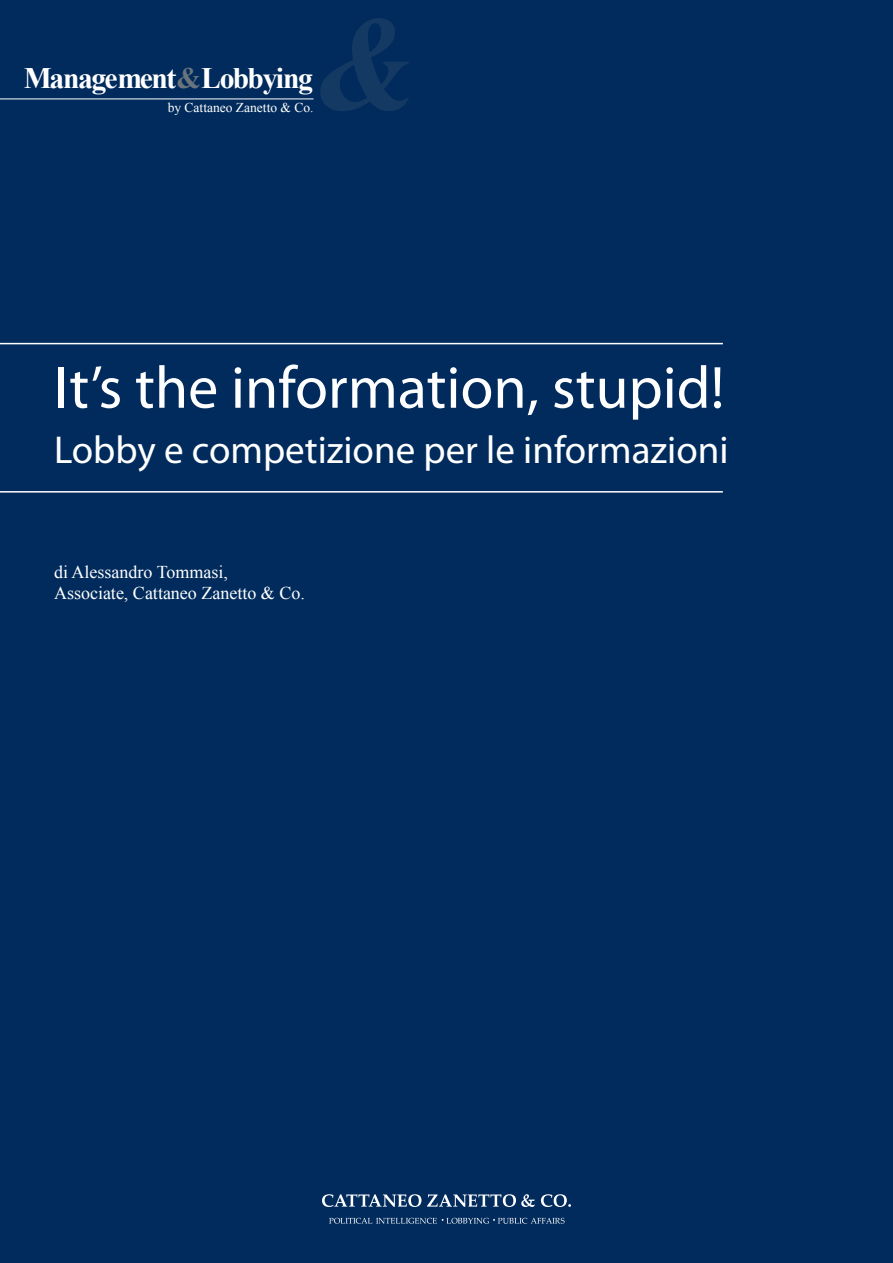
<style>
.page{position:relative;width:893px;height:1263px;background:#fff}
.page>*{position:absolute;margin:0;border:0;box-sizing:border-box;transform-origin:0 0}
.t1{font:60px "Myriad Pro";color:#fff}
.t2{font:39px "Myriad Pro";color:#fff}
.t3{font:700 29.7px "Times New Roman";letter-spacing:-.05em;color:#fff}
.t4{font:18px/21.6px "Times New Roman";color:#fff}
.t5{font:13.5px "Times New Roman";color:#fff}
.s1{color:#6a747b}
</style>
<div class="page">
<div style="left:0;top:0;width:892px;height:1263px;background:#002b5c"></div>
<svg style="left:320px;top:18px;width:89px;height:93px"></svg>
<hr style="left:0;top:99px;width:314px;height:1px;background:#fff">
<hr style="left:0;top:343px;width:723px;height:1px;background:#fff">
<hr style="left:0;top:491px;width:723px;height:2px;background:#fff">
<svg style="left:322px;top:1194px;width:99px;height:13px"></svg>
<svg style="left:427px;top:1194px;width:108px;height:13px"></svg>
<svg style="left:541px;top:1194px;width:30px;height:13px"></svg>
<svg style="left:329px;top:1218px;width:236px;height:6px"></svg>
<h3 class="t3" style="left:24px;top:58px;width:291px">Management<span class="s1">&amp;</span>Lobbying</h3>
<p class="t5" style="left:168px;top:98px;width:147px">by Cattaneo Zanetto &amp; Co.</p>
<h1 class="t1" style="left:54px;top:355px;width:672px">It’s the information, stupid!</h1>
<h2 class="t2" style="left:54px;top:429px;width:676px">Lobby e competizione per le informazioni</h2>
<p class="t4" style="left:54px;top:561px;width:252px">di Alessandro Tommasi,<br>Associate, Cattaneo Zanetto &amp; Co.</p>
</div>
